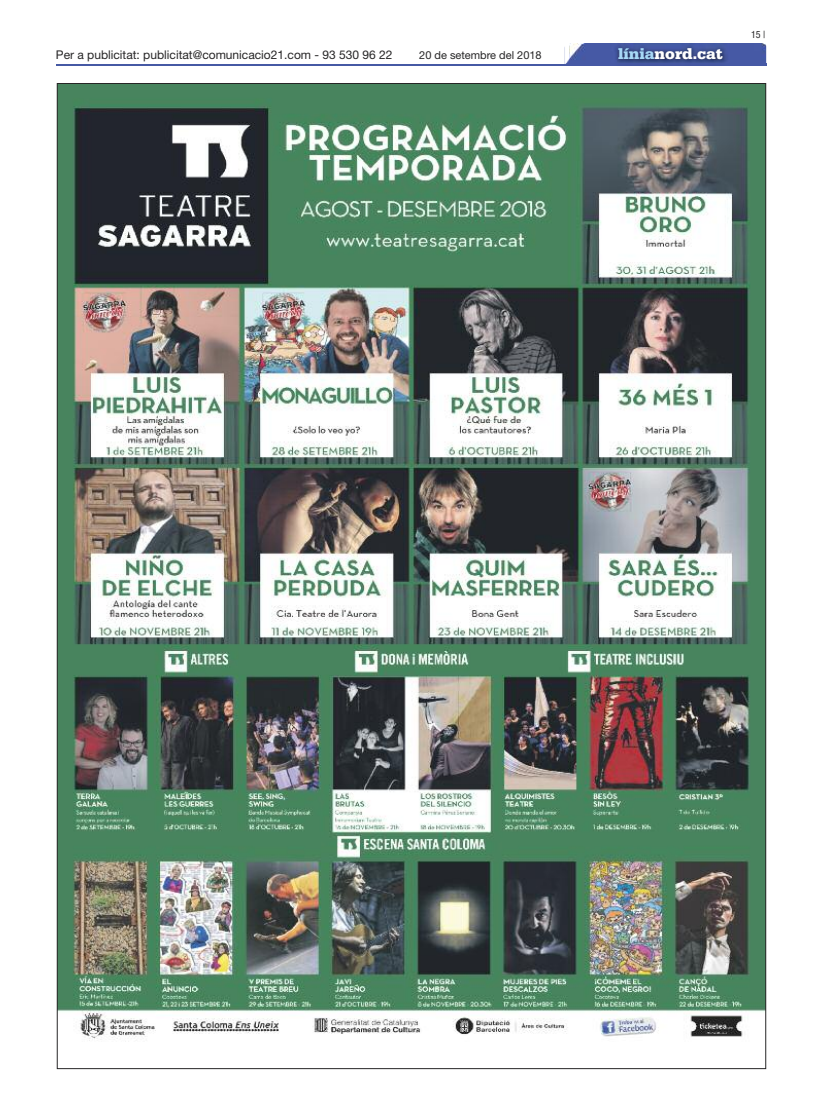
<style>
.page{position:relative;width:823px;height:1106px;background:#fff}
.page>*{position:absolute;margin:0;border:0;box-sizing:border-box;transform-origin:0 0}
.t1{font:900 16px "Serifa";color:#fff}
.t2{font:12px "Helvetica Neue";color:#272627}
.t3{font:11px "Helvetica Neue";color:#272627}
.t4{font:condensed 10px "Helvetica Neue";color:#272627}
.s1{color:#a7d8f7}
</style>
<div class="page">
<hr style="left:57px;top:64px;width:708px;height:1px;background:#4659a4">
<img style="left:569px;top:43px;width:198px;height:23px">
<svg style="left:564px;top:47px;width:5px;height:17px"></svg>
<img style="left:569px;top:44px;width:196px;height:21px">
<img style="left:59px;top:85px;width:704px;height:956px">
<p class="t2" style="left:56px;top:48px;width:338px">Per a publicitat: publicitat@comunicacio21.com - 93 530 96 22</p>
<p class="t3" style="left:419px;top:48px;width:124px">20 de setembre del 2018</p>
<h1 class="t1" style="left:617px;top:48px;width:106px"><span class="s1">línia</span>nord.cat</h1>
<p class="t4" style="left:750px;top:31px;width:16px">15|</p>
</div>
